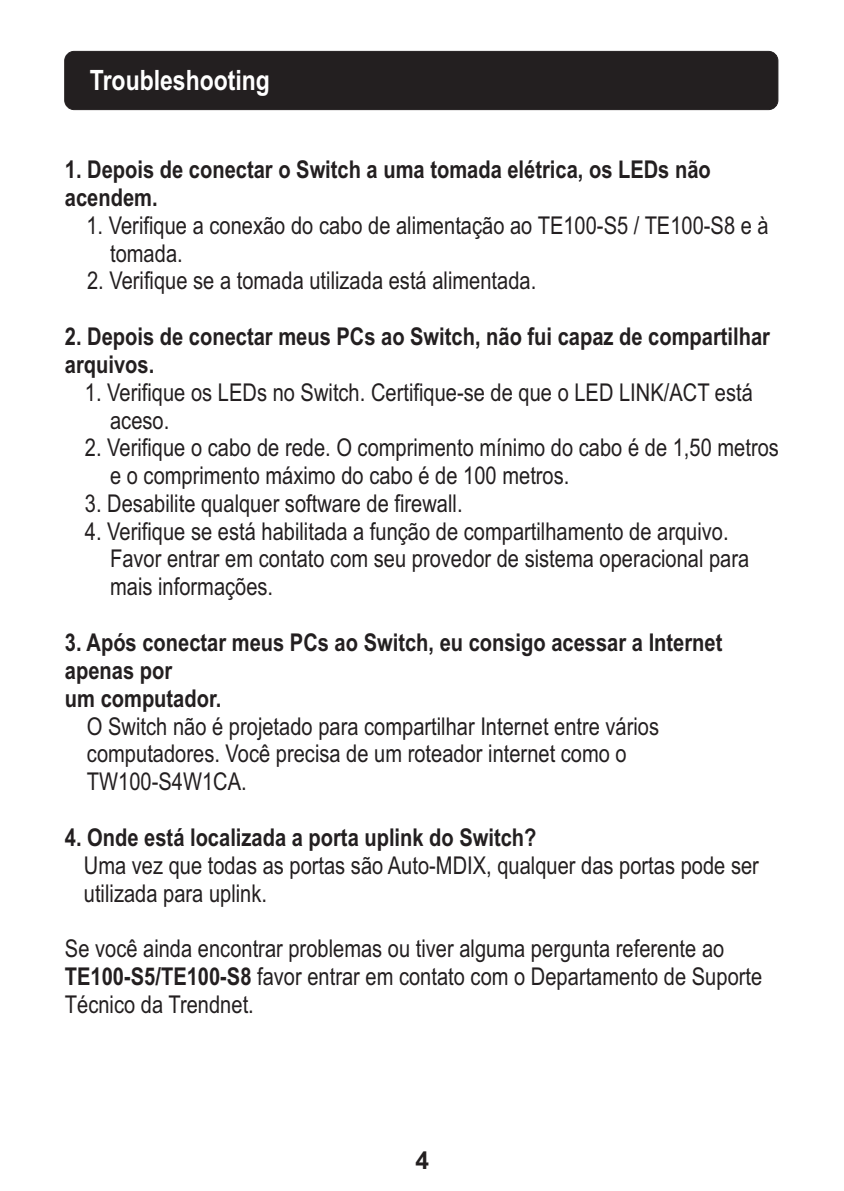
<style>
.page{position:relative;width:844px;height:1191px;background:#fff}
.page>*{position:absolute;margin:0;border:0;box-sizing:border-box;transform-origin:0 0}
.t1{font:700 28px "Arial Narrow";color:#fff}
.t2{font:24.5px/27.7px "Arial Narrow";color:#231f20}
.t3{font:700 24.5px/28px "Arial Narrow";color:#231f20}
.t4{font:700 24.5px "Arial";color:#231f20}
.s1{font-weight:700}
</style>
<div class="page">
<div style="left:65px;top:51px;width:712px;height:59px;background:#231f20;border-radius:9px"></div>
<div style="left:64px;top:51px;width:714px;height:59px;border:1px solid #231f20;border-radius:9px"></div>
<p class="t1" style="left:90px;top:69px;width:181px">Troubleshooting</p>
<p class="t3" style="left:65px;top:158px;width:647px">1. Depois de conectar o Switch a uma tomada elétrica, os LEDs não acendem.</p>
<p class="t2" style="left:110px;top:214px;width:660px;text-indent:-24px">1. Verifique a conexão do cabo de alimentação ao TE100-S5 / TE100-S8 e à tomada.</p>
<p class="t2" style="left:87px;top:269px;width:450px">2. Verifique se a tomada utilizada está alimentada.</p>
<p class="t3" style="left:65px;top:325px;width:706px">2. Depois de conectar meus PCs ao Switch, não fui capaz de compartilhar arquivos.</p>
<p class="t2" style="left:110px;top:381px;width:644px;text-indent:-25px">1. Verifique os LEDs no Switch. Certifique-se de que o LED LINK/ACT está aceso.</p>
<p class="t2" style="left:110px;top:436px;width:670px;text-indent:-25px">2. Verifique o cabo de rede. O comprimento mínimo do cabo é de 1,50 metros e o comprimento máximo do cabo é de 100 metros.</p>
<p class="t2" style="left:85px;top:492px;width:379px">3. Desabilite qualquer software de firewall.</p>
<p class="t2" style="left:110px;top:519px;width:640px;text-indent:-25px">4. Verifique se está habilitada a função de compartilhamento de arquivo.<br>Favor entrar em contato com seu provedor de sistema operacional para mais informações.</p>
<p class="t3" style="left:65px;top:630px;width:658px">3. Após conectar meus PCs ao Switch, eu consigo acessar a Internet apenas por<br>um computador.</p>
<p class="t2" style="left:87px;top:714px;width:573px">O Switch não é projetado para compartilhar Internet entre vários computadores. Você precisa de um roteador internet como o<br>TW100-S4W1CA.</p>
<p class="t3" style="left:65px;top:826px;width:473px">4. Onde está localizada a porta uplink do Switch?</p>
<p class="t2" style="left:84px;top:854px;width:676px">Uma vez que todas as portas são Auto-MDIX, qualquer das portas pode ser utilizada para uplink.</p>
<p class="t2" style="left:65px;top:937px;width:698px">Se você ainda encontrar problemas ou tiver alguma pergunta referente ao<br><span class="s1">TE100-S5/TE100-S8</span> favor entrar em contato com o Departamento de Suporte<br>Técnico da Trendnet.</p>
<p class="t4" style="left:415px;top:1151px;width:15px">4</p>
</div>
